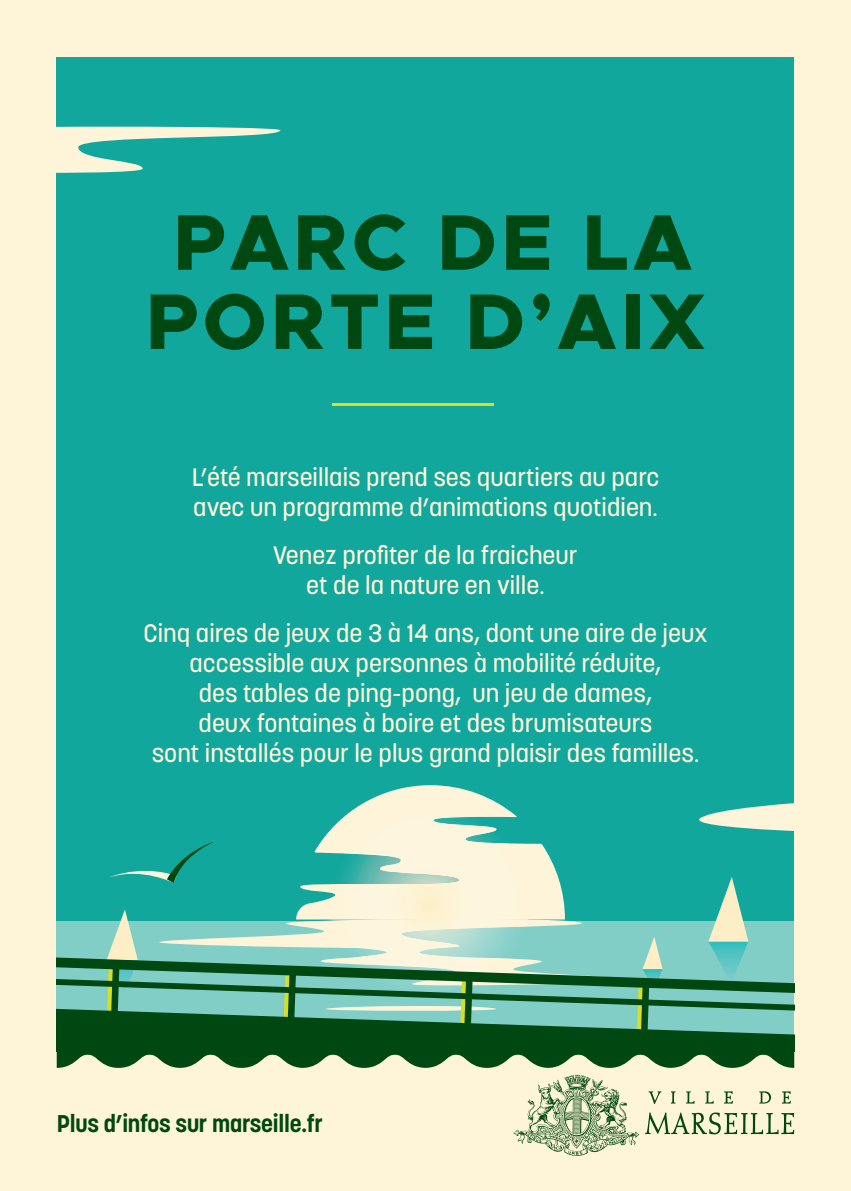
<style>
.page{position:relative;width:851px;height:1191px;background:#fff}
.page>*{position:absolute;margin:0;border:0;box-sizing:border-box;transform-origin:0 0}
.t1{font:800 79.2px/79.2px "Metropolis";letter-spacing:.05em;color:#004811;text-align:center}
.t2{font:500 25px/30px "Korolev";color:#fef4d8;text-align:center}
.t3{font:700 24px "Korolev";letter-spacing:-.01em;color:#004811}
</style>
<div class="page">
<div style="left:0;top:0;width:850px;height:1191px;background:#fef4d8"></div>
<div style="left:57px;top:57px;width:737px;height:994px;background:#12a79d"></div>
<svg style="left:57px;top:126px;width:223px;height:47px"></svg>
<hr style="left:332px;top:403px;width:161px;height:2px;background:#d6df21">
<svg style="left:513px;top:1074px;width:126px;height:82px"></svg>
<svg style="left:648px;top:1091px;width:13px;height:13px"></svg>
<svg style="left:671px;top:1091px;width:4px;height:12px"></svg>
<svg style="left:686px;top:1091px;width:8px;height:12px"></svg>
<svg style="left:705px;top:1091px;width:8px;height:12px"></svg>
<svg style="left:724px;top:1091px;width:8px;height:12px"></svg>
<svg style="left:759px;top:1091px;width:12px;height:12px"></svg>
<svg style="left:782px;top:1091px;width:8px;height:12px"></svg>
<svg style="left:645px;top:1112px;width:149px;height:22px"></svg>
<svg style="left:57px;top:785px;width:737px;height:282px"></svg>
<h1 class="t1" style="left:146px;top:203px;width:561px">PARC DE LA<br>PORTE D’AIX</h1>
<p class="t2" style="left:192px;top:462px;width:469px;text-align:left">L’été marseillais prend ses quartiers au parc avec un programme d’animations quotidien.</p>
<p class="t2" style="left:273px;top:540px;width:306px">Venez profiter de la fraicheur et de la nature en ville.</p>
<p class="t2" style="left:143px;top:618px;width:565px">Cinq aires de jeux de 3 à 14 ans, dont une aire de jeux accessible aux personnes à mobilité réduite,<br>des tables de ping-pong, un jeu de dames,<br>deux fontaines à boire et des brumisateurs<br>sont installés pour le plus grand plaisir des familles.</p>
<p class="t3" style="left:57px;top:1108px;width:268px">Plus d’infos sur marseille.fr</p>
</div>
